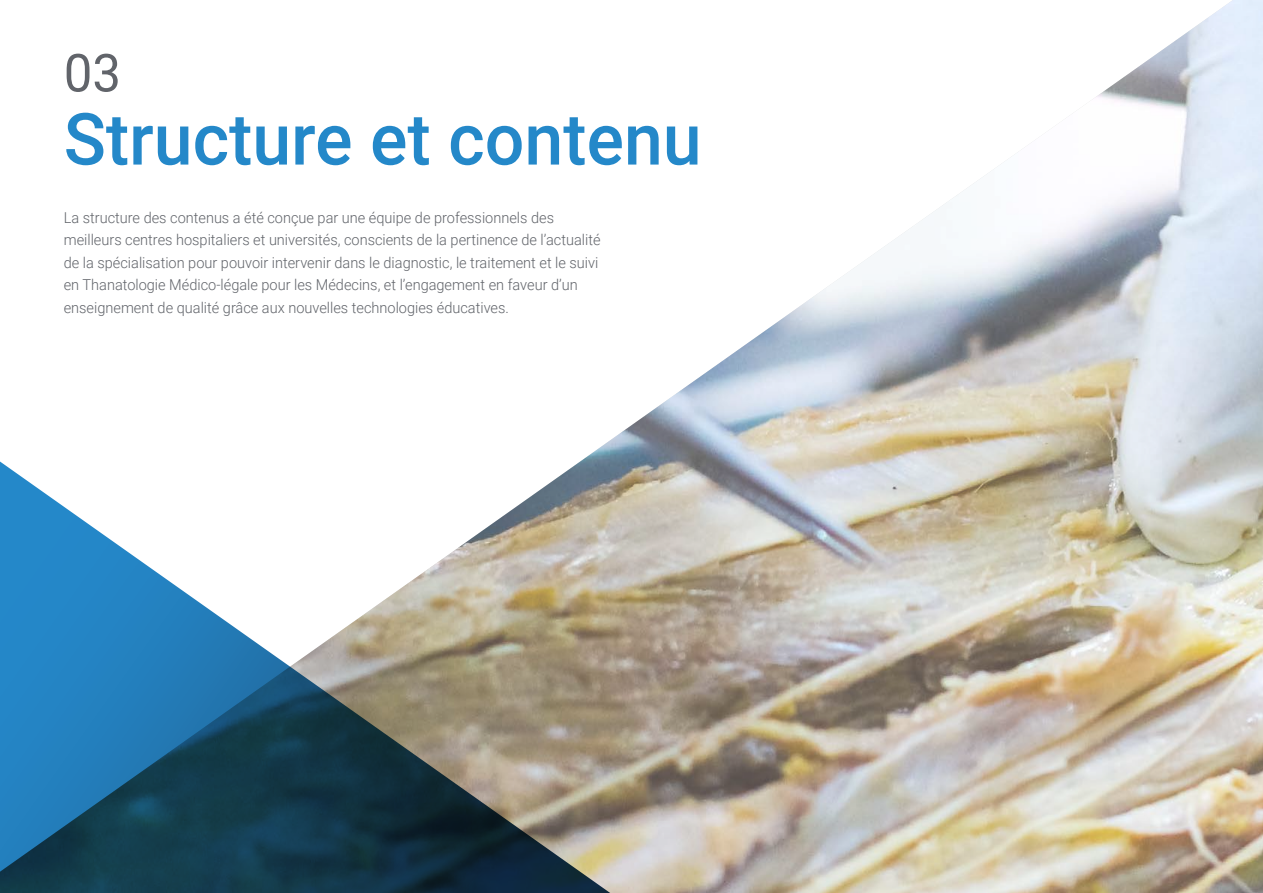
<style>
.page{position:relative;width:1263px;height:893px;background:#fff}
.page>*{position:absolute;margin:0;border:0;box-sizing:border-box;transform-origin:0 0}
.t1{font:500 72px "Roboto";color:#2488c9}
.t2{font:52.5px "Roboto";color:#61646a}
.t3{font:300 15px/22.5px "Roboto";color:#61646a}
</style>
<div class="page">
<img style="left:602px;top:0;width:661px;height:893px">
<svg style="left:0;top:446px;width:640px;height:447px"></svg>
<h2 class="t2" style="left:64px;top:36px;width:59px">03</h2>
<h1 class="t1" style="left:64px;top:89px;width:639px">Structure et contenu</h1>
<p class="t3" style="left:64px;top:205px;width:538px">La structure des contenus a été conçue par une équipe de professionnels des meilleurs centres hospitaliers et universités, conscients de la pertinence de l’actualité de la spécialisation pour pouvoir intervenir dans le diagnostic, le traitement et le suivi en Thanatologie Médico-légale pour les Médecins, et l’engagement en faveur d’un enseignement de qualité grâce aux nouvelles technologies éducatives.</p>
</div>
